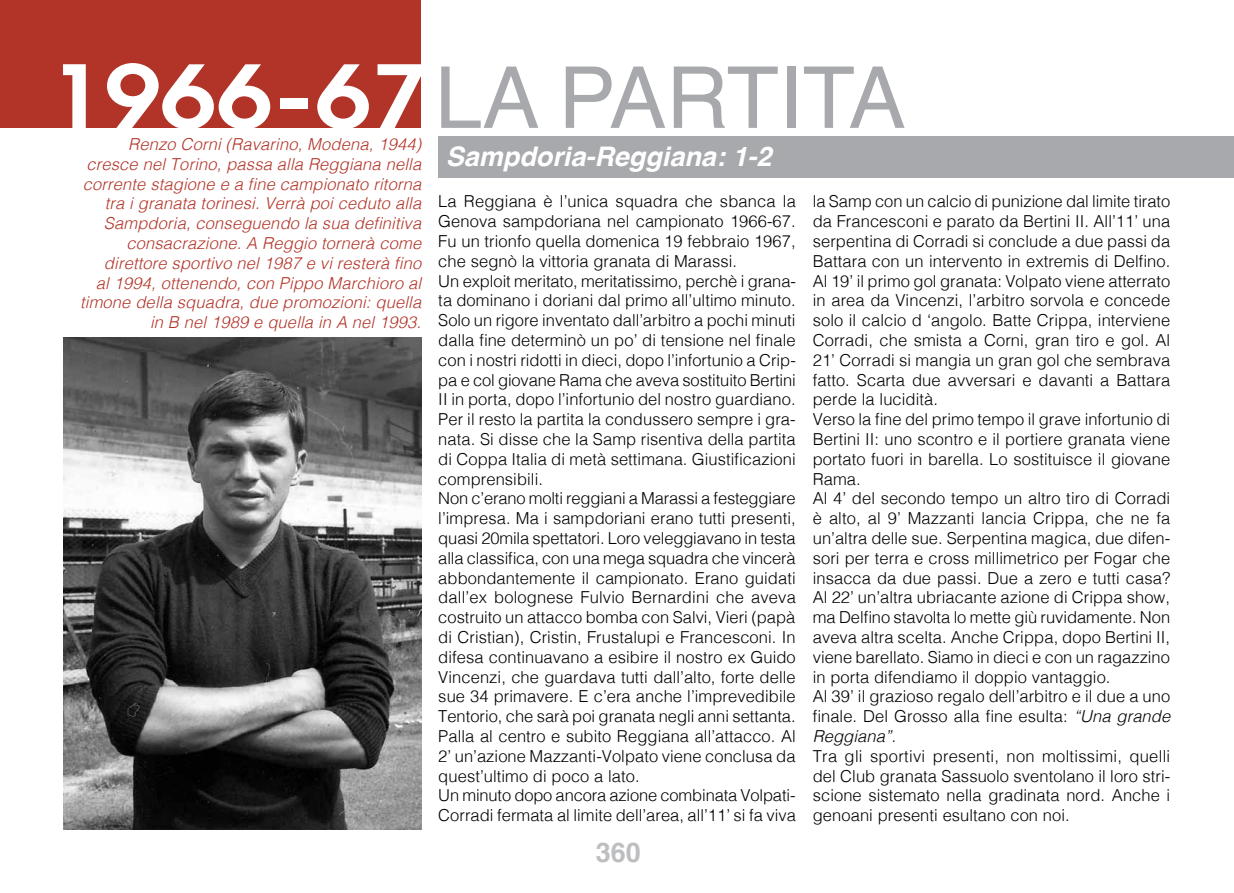
<style>
.page{position:relative;width:1234px;height:893px;background:#fff}
.page>*{position:absolute;margin:0;border:0;box-sizing:border-box;transform-origin:0 0}
.t1{font:85.5px "Helvetica";color:#a7a9ac}
.t2{font:italic 700 27px "Helvetica";color:#fff}
.t3{font:700 27px "Helvetica";color:#bcbec0}
.t4{font:300 16.5px/19.8px "Helvetica";letter-spacing:.005em;color:#000}
.t5{font:italic 300 16.5px/19.8px "Helvetica";letter-spacing:.01em;color:#b23428;text-align:right}
.s1{font-family:"Avant Garde";font-weight:600;font-size:86.55px;color:#fff}
.s2{font-style:italic}
</style>
<div class="page">
<div style="left:0;top:0;width:421px;height:128px;background:#b23428"></div>
<div style="left:438px;top:136px;width:795px;height:41px;background:#a7a9ac"></div>
<img style="left:64px;top:337px;width:357px;height:492px">
<h1 class="t1" style="left:49px;top:32px;width:857px"><span class="s1">1966-67</span>LA PARTITA</h1>
<p class="t5" style="left:80px;top:133px;width:342px">Renzo Corni (Ravarino, Modena, 1944) cresce nel Torino, passa alla Reggiana nella corrente stagione e a fine campionato ritorna tra i granata torinesi. Verrà poi ceduto alla Sampdoria, conseguendo la sua definitiva consacrazione. A Reggio tornerà come direttore sportivo nel 1987 e vi resterà fino<br>al 1994, ottenendo, con Pippo Marchioro al timone della squadra, due promozioni: quella in B nel 1989 e quella in A nel 1993.</p>
<h2 class="t2" style="left:445px;top:134px;width:327px">Sampdoria-Reggiana: 1-2</h2>
<p class="t4" style="left:438px;top:191px;width:359px">La Reggiana è l’unica squadra che sbanca la Genova sampdoriana nel campionato 1966-67.<br>Fu un trionfo quella domenica 19 febbraio 1967, che segnò la vittoria granata di Marassi.<br>Un exploit meritato, meritatissimo, perchè i grana&shy;ta dominano i doriani dal primo all’ultimo minuto.<br>Solo un rigore inventato dall’arbitro a pochi minuti dalla fine determinò un po’ di tensione nel finale con i nostri ridotti in dieci, dopo l’infortunio a Crip&shy;pa e col giovane Rama che aveva sostituito Bertini II in porta, dopo l’infortunio del nostro guardiano.<br>Per il resto la partita la condussero sempre i gra&shy;nata. Si disse che la Samp risentiva della partita di Coppa Italia di metà settimana. Giustificazioni comprensibili.<br>Non c’erano molti reggiani a Marassi a festeggiare l’impresa. Ma i sampdoriani erano tutti presenti, quasi 20mila spettatori. Loro veleggiavano in testa alla classifica, con una mega squadra che vincerà abbondantemente il campionato. Erano guidati dall’ex bolognese Fulvio Bernardini che aveva costruito un attacco bomba con Salvi, Vieri (papà di Cristian), Cristin, Frustalupi e Francesconi. In difesa continuavano a esibire il nostro ex Guido Vincenzi, che guardava tutti dall’alto, forte delle sue 34 primavere. E c’era anche l’imprevedibile Tentorio, che sarà poi granata negli anni settanta.<br>Palla al centro e subito Reggiana all’attacco. Al 2’ un’azione Mazzanti-Volpato viene conclusa da quest’ultimo di poco a lato.<br>Un minuto dopo ancora azione combinata Volpati-Corradi fermata al limite dell’area, all’11’ si fa viva</p>
<h2 class="t3" style="left:595px;top:831px;width:47px">360</h2>
<p class="t4" style="left:812px;top:191px;width:359px">la Samp con un calcio di punizione dal limite tirato da Francesconi e parato da Bertini II. All’11’ una serpentina di Corradi si conclude a due passi da Battara con un intervento in extremis di Delfino.<br>Al 19’ il primo gol granata: Volpato viene atterrato in area da Vincenzi, l’arbitro sorvola e concede solo il calcio d ‘angolo. Batte Crippa, interviene Corradi, che smista a Corni, gran tiro e gol. Al 21’ Corradi si mangia un gran gol che sembrava fatto. Scarta due avversari e davanti a Battara perde la lucidità.<br>Verso la fine del primo tempo il grave infortunio di Bertini II: uno scontro e il portiere granata viene portato fuori in barella. Lo sostituisce il giovane Rama.<br>Al 4’ del secondo tempo un altro tiro di Corradi è alto, al 9’ Mazzanti lancia Crippa, che ne fa un’altra delle sue. Serpentina magica, due difen&shy;sori per terra e cross millimetrico per Fogar che insacca da due passi. Due a zero e tutti casa?<br>Al 22’ un’altra ubriacante azione di Crippa show, ma Delfino stavolta lo mette giù ruvidamente. Non aveva altra scelta. Anche Crippa, dopo Bertini II, viene barellato. Siamo in dieci e con un ragazzino in porta difendiamo il doppio vantaggio.<br>Al 39’ il grazioso regalo dell’arbitro e il due a uno finale. Del Grosso alla fine esulta: <span class="s2">“Una grande Reggiana”.</span></p>
<p class="t4" style="left:812px;top:745px;width:359px;text-align:justify">Tra gli sportivi presenti, non moltissimi, quelli del Club granata Sassuolo sventolano il loro stri&shy;scione sistemato nella gradinata nord. Anche i genoani presenti esultano con noi.</p>
</div>
